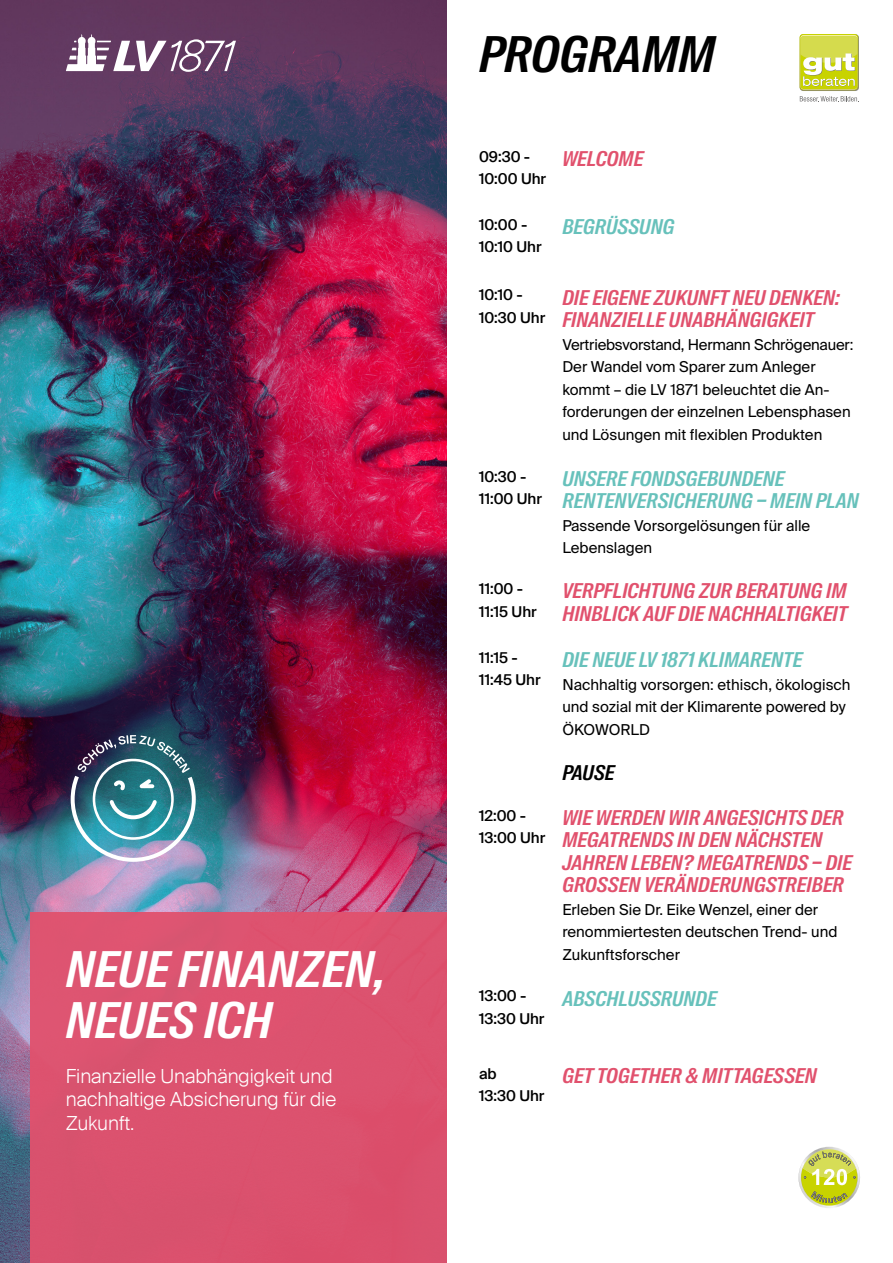
<style>
.page{position:relative;width:893px;height:1263px;background:#fff}
.page>*{position:absolute;margin:0;border:0;box-sizing:border-box;transform-origin:0 0}
.t1{font:italic 600 49.5px/51px "Suisse Intl Cond";color:#fff}
.t2{font:italic 600 49.5px "Suisse Intl Cond";color:#000}
.t3{font:italic 600 20.55px/22.5px "Suisse Intl Cond";color:#e1516d}
.t4{font:italic 600 20.55px/22.5px "Suisse Intl Cond";color:#67c1bb}
.t5{font:italic 600 20.55px "Suisse Intl Cond";letter-spacing:-.01em;color:#000}
.t6{font:300 19.5px/23.4px "Suisse Intl";color:#fff}
.t7{font:15px/22.5px "Suisse Intl";color:#000}
.t8{font:500 15px/22.4px "Suisse Intl";color:#000}
</style>
<div class="page">
<img style="left:0;top:0;width:446px;height:1263px">
<div style="left:30px;top:912px;width:416px;height:351px;background:#e1516d"></div>
<svg style="left:66px;top:34px;width:170px;height:38px"></svg>
<div style="left:800px;top:34px;width:59px;height:57px;background:#969464;border-radius:3px"></div>
<svg style="left:800px;top:96px;width:59px;height:6px"></svg>
<svg style="left:800px;top:34px;width:58px;height:56px;background:#d6dc5e"></svg>
<svg style="left:798px;top:1147px;width:62px;height:61px"></svg>
<img style="left:71px;top:735px;width:125px;height:127px">
<h1 class="t1" style="left:66px;top:945px;width:322px">NEUE FINANZEN,<br>NEUES ICH</h1>
<h3 class="t6" style="left:66px;top:1064px;width:272px">Finanzielle Unabhängigkeit und nachhaltige Absicherung für die<br>Zukunft.</h3>
<h1 class="t2" style="left:479px;top:26px;width:237px">PROGRAMM</h1>
<p class="t8" style="left:479px;top:145px;width:69px">09:30 -<br>10:00 Uhr</p>
<p class="t8" style="left:479px;top:213px;width:64px">10:00 -<br>10:10 Uhr</p>
<p class="t8" style="left:479px;top:284px;width:68px">10:10 -<br>10:30 Uhr</p>
<h2 class="t3" style="left:562px;top:147px;width:83px">WELCOME</h2>
<h2 class="t4" style="left:562px;top:215px;width:114px">BEGRÜSSUNG</h2>
<h2 class="t3" style="left:562px;top:286px;width:279px">DIE EIGENE ZUKUNFT NEU DENKEN:<br>FINANZIELLE UNABHÄNGIGKEIT</h2>
<p class="t7" style="left:562px;top:333px;width:292px">Vertriebsvorstand, Hermann Schrögenauer:<br>Der Wandel vom Sparer zum Anleger kommt – die LV 1871 beleuchtet die An&shy;forderungen der einzelnen Lebensphasen und Lösungen mit flexiblen Produkten</p>
<p class="t8" style="left:479px;top:465px;width:64px">10:30 -<br>11:00 Uhr</p>
<h2 class="t4" style="left:562px;top:467px;width:298px">UNSERE FONDSGEBUNDENE<br>RENTENVERSICHERUNG – MEIN PLAN</h2>
<p class="t7" style="left:562px;top:514px;width:249px">Passende Vorsorgelösungen für alle<br>Lebenslagen</p>
<p class="t8" style="left:479px;top:578px;width:59px">11:00 -<br>11:15 Uhr</p>
<p class="t8" style="left:479px;top:646px;width:63px">11:15 -<br>11:45 Uhr</p>
<h2 class="t3" style="left:562px;top:580px;width:287px">VERPFLICHTUNG ZUR BERATUNG IM<br>HINBLICK AUF DIE NACHHALTIGKEIT</h2>
<h2 class="t4" style="left:562px;top:649px;width:242px">DIE NEUE LV 1871 KLIMARENTE</h2>
<p class="t7" style="left:562px;top:673px;width:290px">Nachhaltig vorsorgen: ethisch, ökologisch und sozial mit der Klimarente powered by<br>ÖKOWORLD</p>
<p class="t8" style="left:479px;top:804px;width:68px">12:00 -<br>13:00 Uhr</p>
<h2 class="t5" style="left:562px;top:760px;width:53px">PAUSE</h2>
<h2 class="t3" style="left:562px;top:806px;width:291px">WIE WERDEN WIR ANGESICHTS DER<br>MEGATRENDS IN DEN NÄCHSTEN<br>JAHREN LEBEN? MEGATRENDS – DIE<br>GROSSEN VERÄNDERUNGSTREIBER</h2>
<p class="t7" style="left:562px;top:898px;width:277px">Erleben Sie Dr. Eike Wenzel, einer der renommiertesten deutschen Trend- und<br>Zukunftsforscher</p>
<p class="t8" style="left:479px;top:985px;width:67px">13:00 -<br>13:30 Uhr</p>
<h2 class="t4" style="left:562px;top:987px;width:156px">ABSCHLUSSRUNDE</h2>
<p class="t8" style="left:479px;top:1062px;width:67px">ab<br>13:30 Uhr</p>
<h2 class="t3" style="left:562px;top:1064px;width:256px">GET TOGETHER &amp; MITTAGESSEN</h2>
</div>
